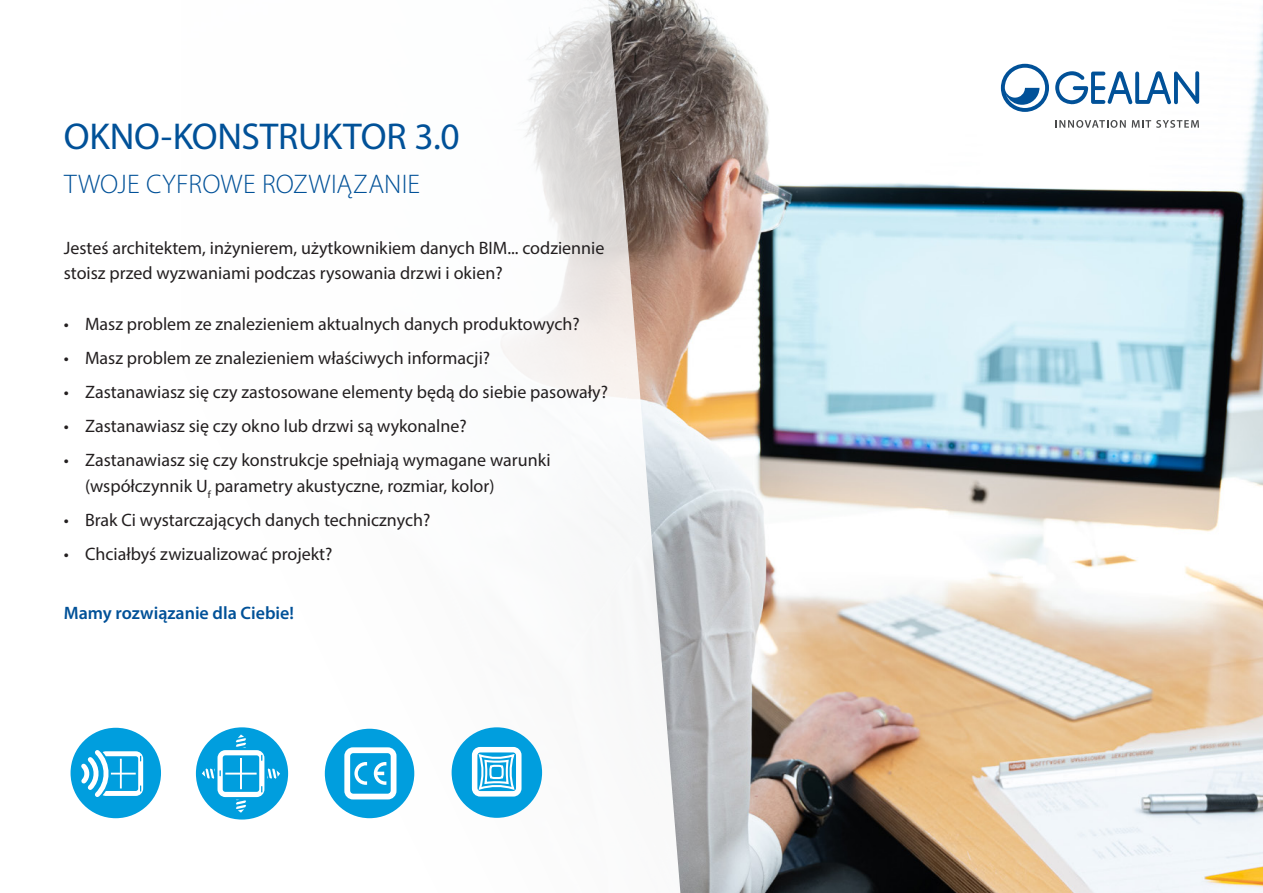
<style>
.page{position:relative;width:1263px;height:893px;background:#fff}
.page>*{position:absolute;margin:0;border:0;box-sizing:border-box;transform-origin:0 0}
.Fließtext{font:37.5px "Myriad Pro";letter-spacing:-.005em;color:#015198}
.Fließtext-2{font:300 27px "Myriad Pro";letter-spacing:.01em;color:#015198}
.t1{font:18px/25.5px "Myriad Pro";color:#231f20}
.t2{font:600 18px "Myriad Pro";color:#015198}
</style>
<div class="page">
<img style="left:680px;top:0;width:583px;height:893px">
<svg style="left:1001px;top:64px;width:48px;height:48px"></svg>
<svg style="left:1055px;top:71px;width:144px;height:33px"></svg>
<svg style="left:1055px;top:120px;width:71px;height:8px"></svg>
<svg style="left:1132px;top:120px;width:67px;height:8px"></svg>
<svg style="left:70px;top:0;width:610px;height:887px"></svg>
<div style="left:196px;top:727px;width:92px;height:92px;background:#009ede;border-radius:50%"></div>
<svg style="left:202px;top:734px;width:78px;height:79px"></svg>
<div style="left:71px;top:728px;width:90px;height:90px;background:#009ede;border-radius:50%"></div>
<svg style="left:77px;top:745px;width:66px;height:57px"></svg>
<div style="left:452px;top:727px;width:90px;height:91px;background:#009ede;border-radius:50%"></div>
<div style="left:472px;top:747px;width:49px;height:49px;border:6px solid #fff;border-radius:6px"></div>
<div style="left:479px;top:754px;width:35px;height:35px;border:2px solid #fff"></div>
<div style="left:484px;top:760px;width:25px;height:24px;border:2px solid #fff"></div>
<svg style="left:489px;top:765px;width:15px;height:15px"></svg>
<div style="left:325px;top:729px;width:89px;height:89px;background:#009ede;border-radius:50%"></div>
<div style="left:344px;top:747px;width:52px;height:52px;border:6px solid #fff;border-radius:6px"></div>
<svg style="left:374px;top:762px;width:12px;height:23px"></svg>
<svg style="left:354px;top:762px;width:13px;height:23px"></svg>
<p class="Fließtext" style="left:64px;top:114px;width:397px">OKNO-KONSTRUKTOR 3.0</p>
<p class="Fließtext-2" style="left:64px;top:168px;width:357px">TWOJE CYFROWE ROZWIĄZANIE</p>
<p class="t1" style="left:64px;top:235px;width:542px">Jesteś architektem, inżynierem, użytkownikiem danych BIM... codziennie stoisz przed wyzwaniami podczas rysowania drzwi i okien?</p>
<p class="t1" style="left:64px;top:311px;width:518px">• Masz problem ze znalezieniem aktualnych danych produktowych?</p>
<p class="t1" style="left:64px;top:345px;width:428px">• Masz problem ze znalezieniem właściwych informacji?</p>
<p class="t1" style="left:64px;top:379px;width:546px">• Zastanawiasz się czy zastosowane elementy będą do siebie pasowały?</p>
<p class="t1" style="left:64px;top:413px;width:404px">• Zastanawiasz się czy okno lub drzwi są wykonalne?</p>
<p class="t1" style="left:85px;top:447px;width:467px;text-indent:-21px">• Zastanawiasz się czy konstrukcje spełniają wymagane warunki (współczynnik U<sub>f</sub> parametry akustyczne, rozmiar, kolor)</p>
<p class="t1" style="left:64px;top:507px;width:368px">• Brak Ci wystarczających danych technicznych?</p>
<p class="t1" style="left:64px;top:541px;width:270px">• Chciałbyś zwizualizować projekt?</p>
<p class="t2" style="left:64px;top:602px;width:232px">Mamy rozwiązanie dla Ciebie!</p>
</div>
